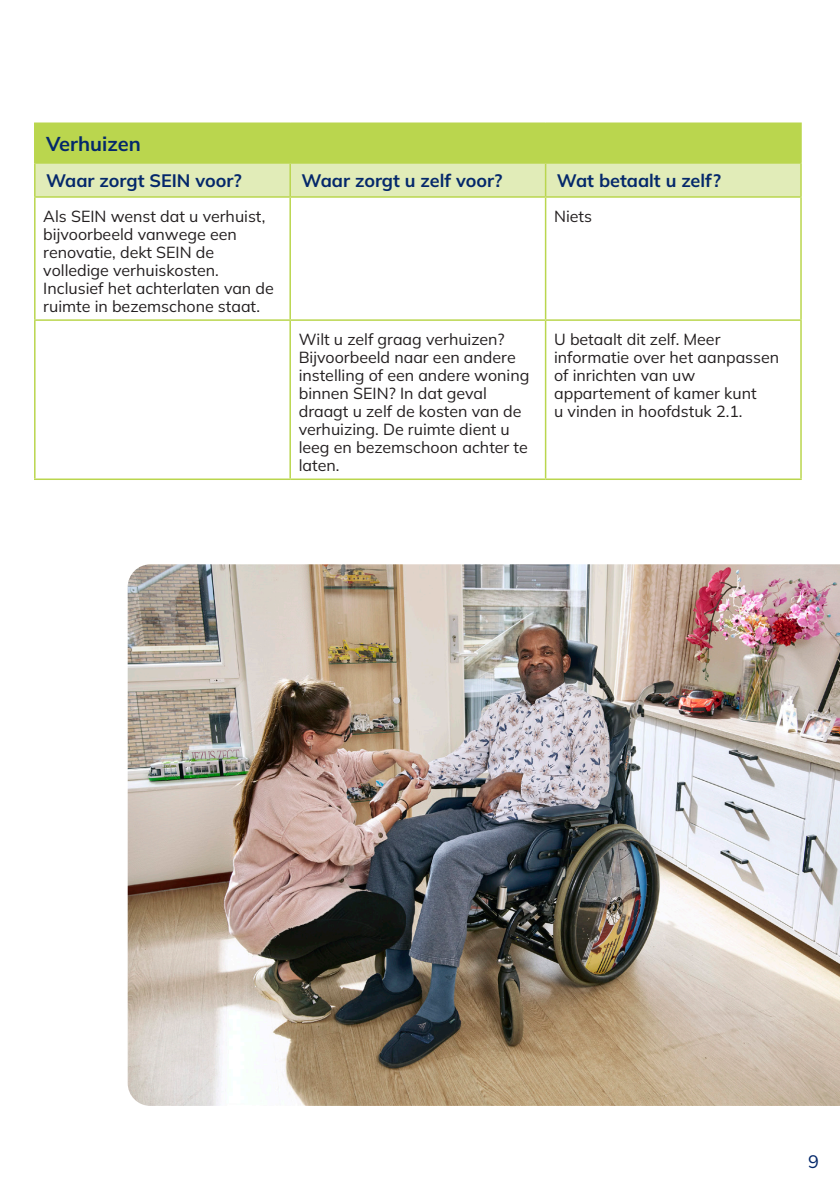
<style>
.page{position:relative;width:840px;height:1191px;background:#fff}
.page>*{position:absolute;margin:0;border:0;box-sizing:border-box;transform-origin:0 0}
.Tussenkopje_1{font:200 20px "Mulish";color:#04286b}
.Tussenkopje_1-2{font:200 18px "Mulish";color:#04286b}
.Tabel_tekst{font:200 16px/18px "Mulish";color:#231f20}
</style>
<div class="page">
<div style="left:35px;top:123px;width:765px;height:40px;background:#bad64e"></div>
<div style="left:36px;top:164px;width:763px;height:32px;background:#e1ecb8"></div>
<hr style="left:34px;top:122px;width:256px;height:2px;background:#bad64e">
<hr style="left:34px;top:124px;width:2px;height:38px;background:#bad64e">
<hr style="left:290px;top:122px;width:255px;height:2px;background:#bad64e">
<hr style="left:545px;top:122px;width:256px;height:2px;background:#bad64e">
<hr style="left:799px;top:124px;width:2px;height:38px;background:#bad64e">
<hr style="left:34px;top:162px;width:256px;height:2px;background:#bad64e">
<hr style="left:34px;top:164px;width:2px;height:32px;background:#bad64e">
<hr style="left:290px;top:162px;width:255px;height:2px;background:#bad64e">
<hr style="left:289px;top:164px;width:2px;height:32px;background:#bad64e">
<hr style="left:545px;top:162px;width:256px;height:2px;background:#bad64e">
<hr style="left:544px;top:164px;width:2px;height:32px;background:#bad64e">
<hr style="left:799px;top:164px;width:2px;height:32px;background:#bad64e">
<hr style="left:34px;top:196px;width:256px;height:2px;background:#bad64e">
<hr style="left:290px;top:196px;width:255px;height:2px;background:#bad64e">
<hr style="left:545px;top:196px;width:256px;height:2px;background:#bad64e">
<hr style="left:34px;top:198px;width:2px;height:121px;background:#bad64e">
<hr style="left:289px;top:198px;width:2px;height:121px;background:#bad64e">
<hr style="left:544px;top:198px;width:2px;height:121px;background:#bad64e">
<hr style="left:799px;top:198px;width:2px;height:121px;background:#bad64e">
<hr style="left:34px;top:319px;width:256px;height:2px;background:#bad64e">
<hr style="left:34px;top:321px;width:2px;height:157px;background:#bad64e">
<hr style="left:290px;top:319px;width:255px;height:2px;background:#bad64e">
<hr style="left:289px;top:321px;width:2px;height:157px;background:#bad64e">
<hr style="left:545px;top:319px;width:256px;height:2px;background:#bad64e">
<hr style="left:544px;top:321px;width:2px;height:157px;background:#bad64e">
<hr style="left:799px;top:321px;width:2px;height:157px;background:#bad64e">
<hr style="left:34px;top:478px;width:256px;height:2px;background:#bad64e">
<hr style="left:290px;top:478px;width:255px;height:2px;background:#bad64e">
<hr style="left:545px;top:478px;width:256px;height:2px;background:#bad64e">
<img style="left:128px;top:564px;width:711px;height:542px">
<p class="Tussenkopje_1" style="left:46px;top:131px;width:96px">Verhuizen</p>
<p class="Tussenkopje_1-2" style="left:46px;top:168px;width:197px">Waar zorgt SEIN voor?</p>
<p class="Tussenkopje_1-2" style="left:301px;top:168px;width:202px">Waar zorgt u zelf voor?</p>
<p class="Tussenkopje_1-2" style="left:556px;top:168px;width:165px">Wat betaalt u zelf?</p>
<p class="Tabel_tekst" style="left:43px;top:206px;width:232px">Als SEIN wenst dat u verhuist, bijvoorbeeld vanwege een renovatie, dekt SEIN de volledige verhuiskosten.<br>Inclusief het achterlaten van de ruimte in bezemschone staat.</p>
<p class="Tabel_tekst" style="left:554px;top:206px;width:39px">Niets</p>
<p class="Tabel_tekst" style="left:298px;top:329px;width:232px">Wilt u zelf graag verhuizen?<br>Bijvoorbeeld naar een andere instelling of een andere woning binnen SEIN? In dat geval draagt u zelf de kosten van de verhuizing. De ruimte dient u leeg en bezemschoon achter te laten.</p>
<p class="Tabel_tekst" style="left:554px;top:329px;width:226px">U betaalt dit zelf. Meer informatie over het aanpassen of inrichten van uw appartement of kamer kunt</p>
<p class="Tabel_tekst" style="left:554px;top:401px;width:190px">u vinden in hoofdstuk 2.1.</p>
<p class="Tussenkopje_1-2" style="left:807px;top:1148px;width:12px">9</p>
</div>
